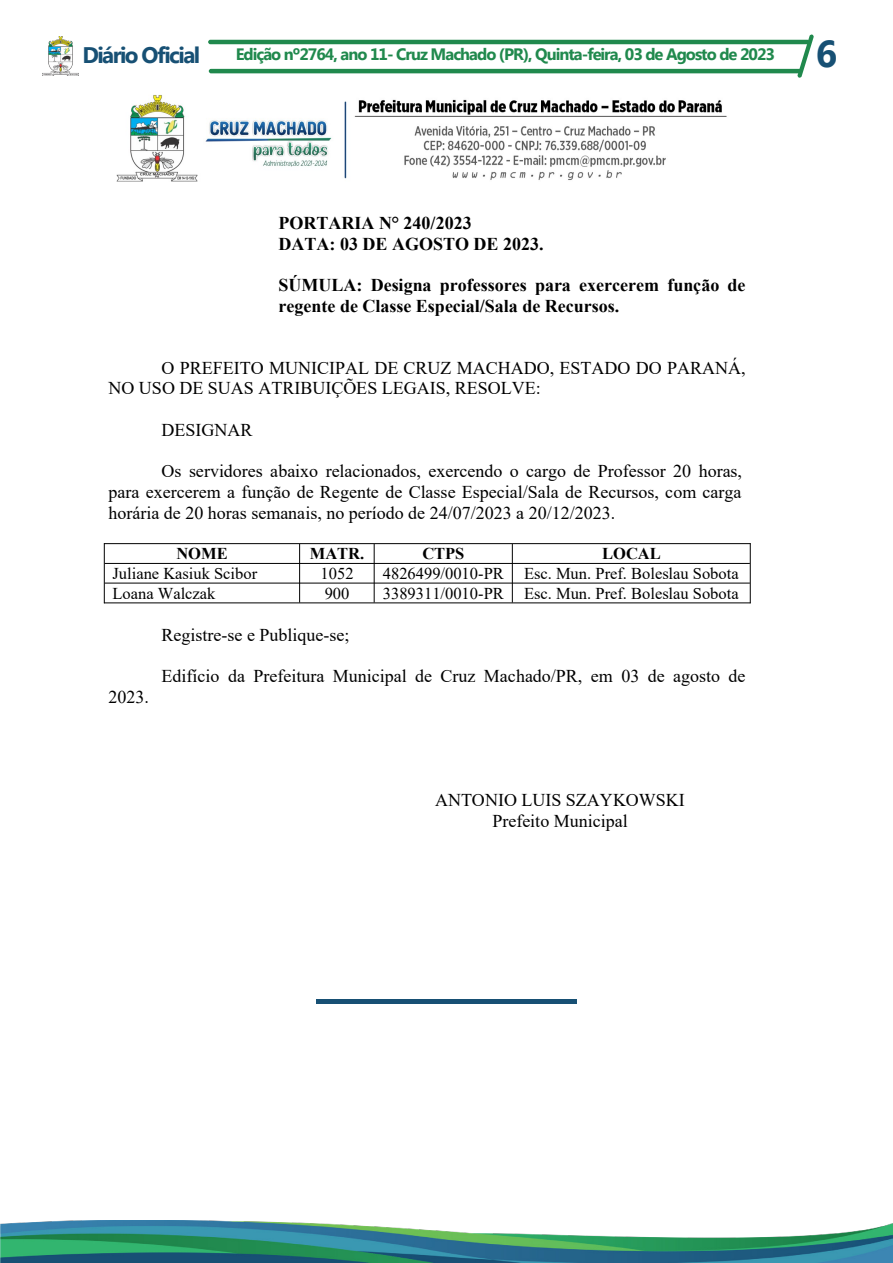
<style>
.page{position:relative;width:893px;height:1263px;background:#fff}
.page>*{position:absolute;margin:0;border:0;box-sizing:border-box;transform-origin:0 0}
.t1{font:700 37.5px "Myanmar Text";color:#175074}
.t2{font:700 22.5px "Myanmar Text";letter-spacing:-.07em;color:#175074}
.t3{font:18px/20.7px "Times New Roman";color:#000}
.t4{font:700 18px/20.7px "Times New Roman";color:#000}
.t5{font:16.5px "Times New Roman";color:#000}
.t6{font:700 16.5px "Myanmar Text";letter-spacing:-.06em;color:#20894d}
.t7{font:700 16.5px "Times New Roman";color:#000}
</style>
<div class="page">
<hr style="left:208px;top:40px;width:602px;height:4px;background:#20894d;border-radius:2px">
<hr style="left:209px;top:69px;width:593px;height:4px;background:#20894d;border-radius:2px">
<img style="left:43px;top:37px;width:36px;height:38px">
<svg style="left:797px;top:34px;width:17px;height:44px"></svg>
<img style="left:0;top:1220px;width:893px;height:43px">
<svg style="left:316px;top:999px;width:261px;height:4px"></svg>
<img style="left:116px;top:94px;width:611px;height:88px">
<hr style="left:104px;top:543px;width:647px;height:1px;background:#000">
<hr style="left:105px;top:563px;width:645px;height:1px;background:#000">
<hr style="left:105px;top:583px;width:645px;height:1px;background:#000">
<hr style="left:104px;top:602px;width:647px;height:1px;background:#000">
<hr style="left:104px;top:543px;width:1px;height:60px;background:#000">
<hr style="left:299px;top:544px;width:1px;height:58px;background:#000">
<hr style="left:374px;top:544px;width:1px;height:58px;background:#000">
<hr style="left:512px;top:544px;width:1px;height:58px;background:#000">
<hr style="left:750px;top:543px;width:1px;height:60px;background:#000">
<p class="t2" style="left:82px;top:42px;width:119px">Diário Oficial</p>
<p class="t6" style="left:236px;top:45px;width:541px">Edição nº2764, ano 11- Cruz Machado (PR), Quinta-feira, 03 de Agosto de 2023</p>
<p class="t1" style="left:816px;top:32px;width:23px">6</p>
<p class="t4" style="left:279px;top:212px;width:266px">PORTARIA N° 240/2023<br>DATA: 03 DE AGOSTO DE 2023.</p>
<p class="t4" style="left:279px;top:274px;width:468px">SÚMULA: Designa professores para exercerem função de regente de Classe Especial/Sala de Recursos.</p>
<p class="t3" style="left:108px;top:357px;width:639px;text-indent:53px">O PREFEITO MUNICIPAL DE CRUZ MACHADO, ESTADO DO PARANÁ,<br>NO USO DE SUAS ATRIBUIÇÕES LEGAIS, RESOLVE:</p>
<p class="t3" style="left:162px;top:419px;width:92px">DESIGNAR</p>
<p class="t3" style="left:108px;top:461px;width:635px;text-align:justify;text-indent:53px">Os servidores abaixo relacionados, exercendo o cargo de Professor 20 horas, para exercerem a função de Regente de Classe Especial/Sala de Recursos, com carga horária de 20 horas semanais, no período de 24/07/2023 a 20/12/2023.</p>
<p class="t7" style="left:176px;top:545px;width:53px">NOME</p>
<p class="t7" style="left:310px;top:545px;width:56px">MATR.</p>
<p class="t7" style="left:422px;top:545px;width:44px">CTPS</p>
<p class="t7" style="left:602px;top:545px;width:60px">LOCAL</p>
<p class="t5" style="left:113px;top:565px;width:146px">Juliane Kasiuk Scibor</p>
<p class="t5" style="left:321px;top:565px;width:34px">1052</p>
<p class="t5" style="left:383px;top:565px;width:357px">4826499/0010-PR Esc. Mun. Pref. Boleslau Sobota</p>
<p class="t5" style="left:113px;top:584px;width:104px">Loana Walczak</p>
<p class="t5" style="left:325px;top:584px;width:26px">900</p>
<p class="t5" style="left:383px;top:584px;width:357px">3389311/0010-PR Esc. Mun. Pref. Boleslau Sobota</p>
<p class="t3" style="left:162px;top:624px;width:189px">Registre-se e Publique-se;</p>
<p class="t3" style="left:162px;top:666px;width:585px">Edifício da Prefeitura Municipal de Cruz Machado/PR, em 03 de agosto de</p>
<p class="t3" style="left:108px;top:686px;width:42px">2023.</p>
<p class="t3" style="left:435px;top:790px;width:251px;text-align:center">ANTONIO LUIS SZAYKOWSKI<br>Prefeito Municipal</p>
</div>
